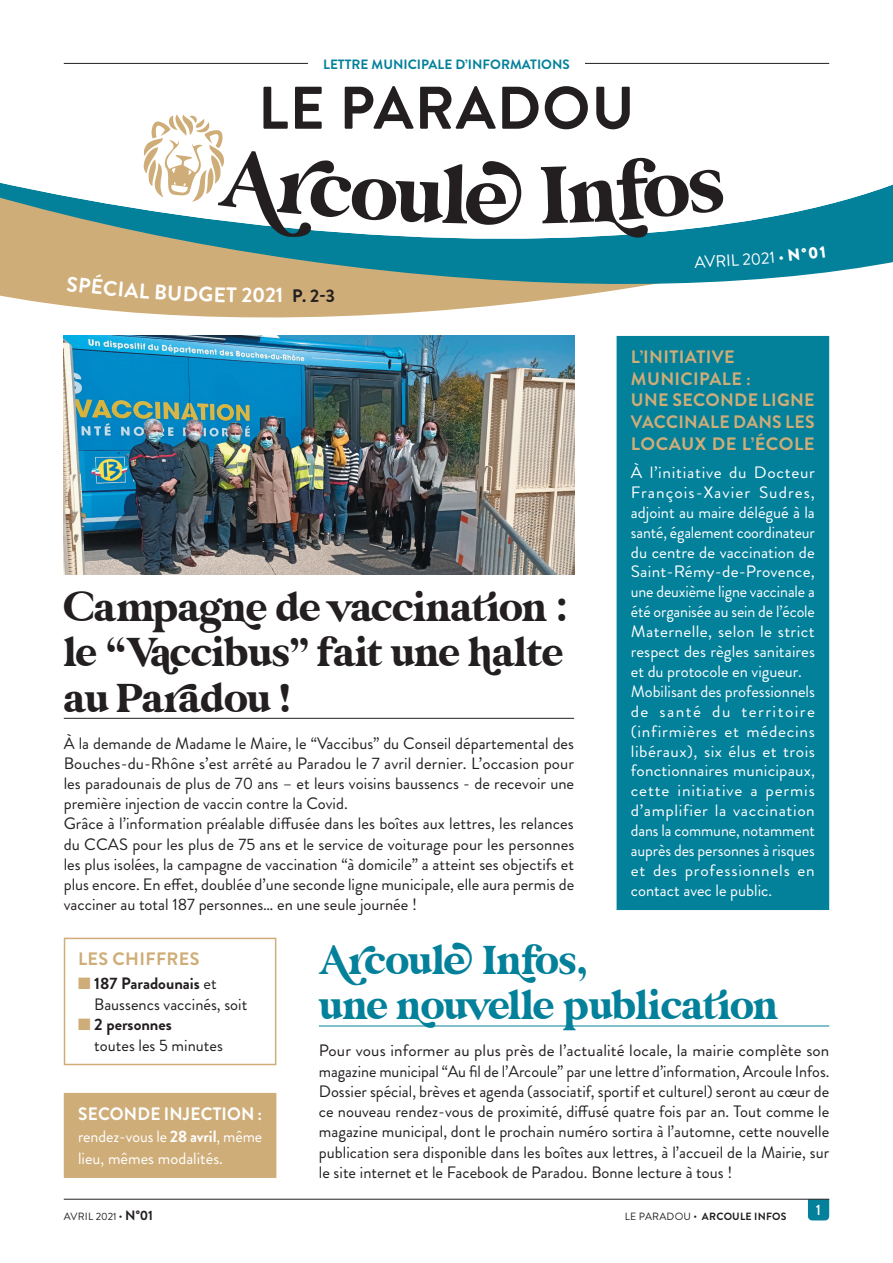
<style>
.page{position:relative;width:893px;height:1263px;background:#fff}
.page>*{position:absolute;margin:0;border:0;box-sizing:border-box;transform-origin:0 0}
.t1{font:700 60px "Brandon Grotesque";letter-spacing:.02em;color:#231f20}
.t2{font:45px/45.3px "Glamour Absolute";color:#231f20;text-align:justify}
.t3{font:45px/45.5px "Glamour Absolute";letter-spacing:-.015em;color:#03809a}
.t4{font:700 21px "Brandon Grotesque";color:#fff}
.t5{font:700 18px/21.8px "Brandon Grotesque";letter-spacing:.02em;color:#cfad78}
.t6{font:700 18px "Brandon Grotesque";letter-spacing:.01em;color:#fff;scale:.96 1}
.t7{font:16.5px/20.1px "Brandon Grotesque";color:#231f20}
.t8{font:16.5px/20px "Brandon Grotesque";letter-spacing:.005em;color:#fff;scale:1.05 1}
.t9{font:16.5px/20.2px "Brandon Grotesque";color:#231f20;text-align:justify;scale:1.04 1}
.t10{font:16.5px/21.9px "Brandon Grotesque";letter-spacing:.005em;color:#fff}
.t11{font:500 15px "Brandon Grotesque";color:#fff}
.t12{font:700 13.5px "Brandon Grotesque";color:#03809a}
.t13{font:700 10.5px "Brandon Grotesque";letter-spacing:.02em;color:#231f20}
.t14{font:10.5px "Brandon Grotesque";color:#231f20}
.s1{color:#cfad78}
.s2{font-weight:700}
.s3{font-weight:700;font-size:13.5px}
.s4{font-weight:400}
</style>
<div class="page">
<svg style="left:808px;top:1200px;width:21px;height:20px"></svg>
<hr style="left:64px;top:1199px;width:765px;height:1px;background:#231f20">
<img style="left:64px;top:336px;width:510px;height:238px">
<svg style="left:0;top:293px;width:596px;height:25px;fill:#cfad78"></svg>
<svg style="left:0;top:258px;width:893px;height:35px"></svg>
<svg style="left:0;top:182px;width:893px;height:76px;fill:#03809a"></svg>
<hr style="left:319px;top:1025px;width:510px;height:1px;background:#03809a">
<div style="left:617px;top:337px;width:211px;height:572px;background:#03809a"></div>
<div style="left:617px;top:336px;width:212px;height:574px;border:2px solid #03809a"></div>
<div style="left:64px;top:938px;width:212px;height:127px;border:2px solid #cfad78"></div>
<div style="left:65px;top:1094px;width:211px;height:83px;background:#cfad78"></div>
<div style="left:64px;top:1093px;width:212px;height:85px;border:2px solid #cfad78"></div>
<hr style="left:64px;top:63px;width:765px;height:1px;background:#231f20">
<div style="left:308px;top:57px;width:277px;height:13px;background:#fff"></div>
<hr style="left:64px;top:718px;width:510px;height:1px;background:#231f20">
<div style="left:67px;top:274px;width:184px;height:28px;background:#cfad78"></div>
<svg style="left:294px;top:289px;width:40px;height:13px"></svg>
<svg style="left:144px;top:115px;width:378px;height:124px"></svg>
<svg style="left:541px;top:182px;width:284px;height:86px"></svg>
<p class="t12" style="left:323px;top:54px;width:248px">LETTRE MUNICIPALE D’INFORMATIONS</p>
<h1 class="t1" style="left:258px;top:66px;width:378px">LE PARADOU</h1>
<p class="t4" style="left:252px;top:281px;width:33px">021</p>
<h2 class="t2" style="left:64px;top:584px;width:505px">Campagne de vaccination : le “Vaccibus” fait une halte au Paradou !</h2>
<p class="t7" style="left:64px;top:733px;width:512px">À la demande de Madame le Maire, le “Vaccibus” du Conseil départemental des Bouches-du-Rhône s’est arrêté au Paradou le 7 avril dernier. L’occasion pour les paradounais de plus de 70 ans – et leurs voisins baussencs - de recevoir une première injection de vaccin contre la Covid.<br>Grâce à l’information préalable diffusée dans les boîtes aux lettres, les relances du CCAS pour les plus de 75 ans et le service de voiturage pour les personnes les plus isolées, la campagne de vaccination “à domicile” a atteint ses objectifs et plus encore. En effet, doublée d’une seconde ligne municipale, elle aura permis de vacciner au total 187 personnes… en une seule journée !</p>
<p class="t5" style="left:631px;top:346px;width:185px">L’INITIATIVE<br>MUNICIPALE :<br>UNE SECONDE LIGNE<br>VACCINALE DANS LES<br>LOCAUX DE L’ÉCOLE</p>
<p class="t8" style="left:631px;top:463px;width:177px">À l’initiative du Docteur<br>François-Xavier Sudres, adjoint au maire délégué à la santé, également coordinateur du centre de vaccination de<br>Saint-Rémy-de-Provence, une deuxième ligne vaccinale a été organisée au sein de l’école<br>Maternelle, selon le strict respect des règles sanitaires et du protocole en vigueur.<br>Mobilisant des professionnels de santé du territoire (infirmières et médecins libéraux), six élus et trois fonctionnaires municipaux, cette initiative a permis d’amplifier la vaccination dans la commune, notamment auprès des personnes à risques et des professionnels en contact avec le public.</p>
<p class="t5" style="left:78px;top:948px;width:123px">LES CHIFFRES</p>
<p class="t7" style="left:94px;top:974px;width:155px;line-height:20.5px;text-indent:-16px"><span class="s1">■</span> <span class="s2">187 Paradounais</span> et<br>Baussencs vaccinés, soit</p>
<p class="t7" style="left:94px;top:1015px;width:130px;line-height:20.5px;text-indent:-16px"><span class="s1">■</span> <span class="s2">2 personnes<br></span>toutes les 5 minutes</p>
<p class="t6" style="left:78px;top:1101px;width:193px">SECONDE INJECTION :</p>
<p class="t10" style="left:78px;top:1125px;width:186px">rendez-vous le <span class="s2">28 avril</span>, même lieu, mêmes modalités.</p>
<h2 class="t3" style="left:319px;top:937px;width:461px">Arcoule Infos,<br>une nouvelle publication</h2>
<p class="t9" style="left:319px;top:1041px;width:492px">Pour vous informer au plus près de l’actualité locale, la mairie complète son magazine municipal “Au fil de l’Arcoule” par une lettre d’information, Arcoule Infos.<br>Dossier spécial, brèves et agenda (associatif, sportif et culturel) seront au cœur de ce nouveau rendez-vous de proximité, diffusé quatre fois par an. Tout comme le magazine municipal, dont le prochain numéro sortira à l’automne, cette nouvelle publication sera disponible dans les boîtes aux lettres, à l’accueil de la Mairie, sur le site internet et le Facebook de Paradou. Bonne lecture à tous !</p>
<p class="t14" style="left:64px;top:1209px;width:91px">AVRIL 2021 • <span class="s3">N°01</span></p>
<p class="t13" style="left:625px;top:1209px;width:163px"><span class="s4">LE PARADOU •</span> ARCOULE INFOS</p>
<p class="t11" style="left:816px;top:1199px;width:7px">1</p>
</div>
